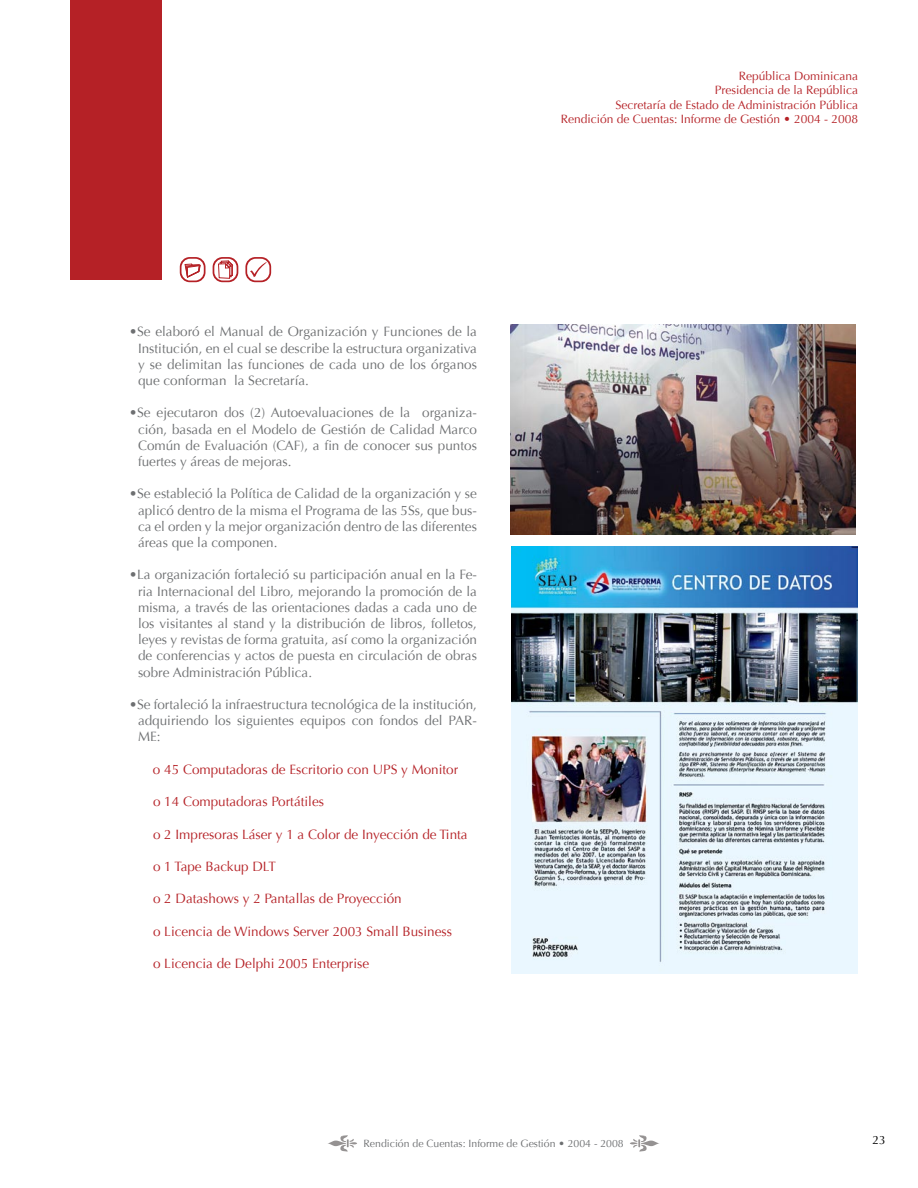
<style>
.page{position:relative;width:918px;height:1188px;background:#fff}
.page>*{position:absolute;margin:0;border:0;box-sizing:border-box;transform-origin:0 0}
.t1{font:13.5px/16.2px "Optima";color:#6d6f71;text-align:justify}
.t2{font:13.5px "Optima";color:#b52126}
.t3{font:12px/14.4px "Optima";color:#b52126;text-align:right}
.t4{font:12px "Optima";color:#000}
.t5{font:10.5px "Optima";color:#6d6f71}
</style>
<div class="page">
<svg style="left:630px;top:1135px;width:29px;height:17px"></svg>
<svg style="left:328px;top:1135px;width:29px;height:17px"></svg>
<div style="left:70px;top:0;width:92px;height:280px;background:#b52126"></div>
<img style="left:512px;top:546px;width:346px;height:427px">
<svg style="left:213px;top:257px;width:25px;height:25px"></svg>
<svg style="left:180px;top:257px;width:26px;height:25px"></svg>
<svg style="left:245px;top:257px;width:26px;height:25px"></svg>
<img style="left:510px;top:324px;width:345px;height:211px">
<p class="t3" style="left:561px;top:69px;width:299px">República Dominicana<br>Presidencia de la República<br>Secretaría de Estado de Administración Pública Rendición de Cuentas: Informe de Gestión • 2004 - 2008</p>
<p class="t1" style="left:138px;top:324px;width:341px;text-indent:-9px">•Se elaboró el Manual de Organización y Funciones de la Institución, en el cual se describe la estructura organizativa y se delimitan las funciones de cada uno de los órganos que conforman la Secretaría.</p>
<p class="t1" style="left:138px;top:405px;width:341px;text-indent:-9px">•Se ejecutaron dos (2) Autoevaluaciones de la organiza&shy;ción, basada en el Modelo de Gestión de Calidad Marco Común de Evaluación (CAF), a fin de conocer sus puntos fuertes y áreas de mejoras.</p>
<p class="t1" style="left:138px;top:486px;width:341px;text-indent:-9px">•Se estableció la Política de Calidad de la organización y se aplicó dentro de la misma el Programa de las 5Ss, que bus&shy;ca el orden y la mejor organización dentro de las diferentes áreas que la componen.</p>
<p class="t1" style="left:138px;top:567px;width:341px;text-indent:-9px">•La organización fortaleció su participación anual en la Fe&shy;ria Internacional del Libro, mejorando la promoción de la misma, a través de las orientaciones dadas a cada uno de los visitantes al stand y la distribución de libros, folletos, leyes y revistas de forma gratuita, así como la organización de conferencias y actos de puesta en circulación de obras sobre Administración Pública.</p>
<p class="t1" style="left:138px;top:697px;width:341px;text-indent:-9px">•Se fortaleció la infraestructura tecnológica de la institución, adquiriendo los siguientes equipos con fondos del PAR-ME:</p>
<p class="t2" style="left:153px;top:761px;width:307px">o 45 Computadoras de Escritorio con U PS y Monitor</p>
<p class="t2" style="left:153px;top:794px;width:173px">o 14 Computadoras Portátiles</p>
<p class="t2" style="left:153px;top:826px;width:316px">o 2 Impresoras Láser y 1 a Color de Inyección de Tinta</p>
<p class="t2" style="left:153px;top:859px;width:124px">o 1 Tape Backup DLT</p>
<p class="t2" style="left:153px;top:891px;width:250px">o 2 Datashows y 2 Pantallas de Proyección</p>
<p class="t2" style="left:153px;top:923px;width:301px">o Licencia de Windows Server 2003 Small B usiness</p>
<p class="t2" style="left:153px;top:956px;width:218px">o Licencia de Delphi 2005 Enterprise</p>
<p class="t5" style="left:364px;top:1138px;width:262px">Rendición de Cuentas: Informe de Gestión • 2004 - 2008</p>
<p class="t4" style="left:873px;top:1133px;width:15px">23</p>
</div>
